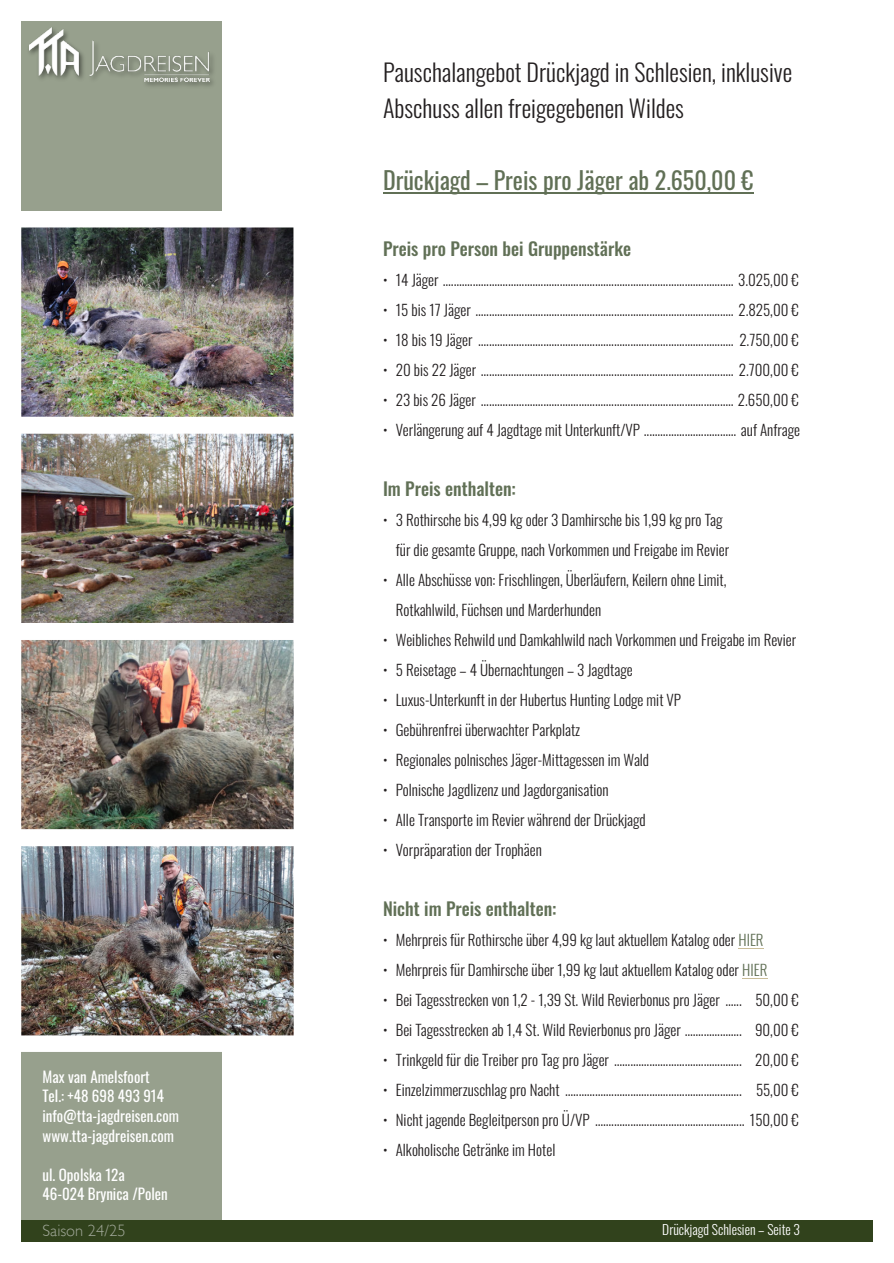
<style>
.page{position:relative;width:894px;height:1263px;background:#fff}
.page>*{position:absolute;margin:0;border:0;box-sizing:border-box;transform-origin:0 0}
.t1{font:300 24px "Oswald";color:#231f20}
.t2{font:24px "Oswald";color:#617056}
.t3{font:500 18px "Oswald";color:#617056}
.t4{font:300 16.5px "Gill Sans";color:rgb(235 235 235/.6)}
.t5{font:300 15px "Oswald";color:#231f20}
.t6{font:15px "Oswald";color:#fff}
.t7{font:300 13.5px "Oswald";color:#fff}
.s1{color:#617056}
</style>
<div class="page">
<div style="left:21px;top:21px;width:200px;height:1221px;background:#97a08d"></div>
<div style="left:21px;top:1220px;width:851px;height:22px;background:#31421c"></div>
<img style="left:145px;top:51px;width:69px;height:35px">
<img style="left:29px;top:27px;width:180px;height:55px">
<img style="left:21px;top:211px;width:273px;height:206px">
<img style="left:21px;top:417px;width:273px;height:206px">
<img style="left:21px;top:623px;width:273px;height:207px">
<img style="left:21px;top:830px;width:273px;height:222px">
<hr style="left:383px;top:193px;width:370px;height:1px;background:#617056">
<svg style="left:738px;top:948px;width:25px;height:1px"></svg>
<svg style="left:742px;top:978px;width:25px;height:1px"></svg>
<p class="t1" style="left:383px;top:54px;width:410px">Pauschalangebot Drückjagd in Schlesien, inklusive</p>
<p class="t1" style="left:383px;top:90px;width:302px">Abschuss allen freigegebenen Wildes</p>
<p class="t2" style="left:383px;top:162px;width:372px">Drückjagd – Preis pro Jäger ab 2.650,00 €</p>
<p class="t3" style="left:383px;top:235px;width:249px">Preis pro Person bei Gruppenstärke</p>
<p class="t5" style="left:383px;top:268px;width:417px">• 14 Jäger ........................................................................................................... 3.025,00 €</p>
<p class="t5" style="left:383px;top:298px;width:417px">• 15 bis 17 Jäger ............................................................................................... 2.825,00 €</p>
<p class="t5" style="left:383px;top:328px;width:417px">• 18 bis 19 Jäger .............................................................................................. 2.750,00 €</p>
<p class="t5" style="left:383px;top:358px;width:417px">• 20 bis 22 Jäger ............................................................................................. 2.700,00 €</p>
<p class="t5" style="left:383px;top:388px;width:417px">• 23 bis 26 Jäger ............................................................................................. 2.650,00 €</p>
<p class="t5" style="left:383px;top:418px;width:418px">• Verlängerung auf 4 Jagdtage mit Unterkunft/VP .................................. auf Anfrage</p>
<p class="t3" style="left:383px;top:475px;width:134px">Im Preis enthalten:</p>
<p class="t5" style="left:383px;top:508px;width:341px">• 3 Rothirsche bis 4,99 kg oder 3 Damhirsche bis 1,99 kg pro Tag</p>
<p class="t5" style="left:395px;top:538px;width:335px">für die gesamte Gruppe, nach Vorkommen und Freigabe im Revier</p>
<p class="t5" style="left:383px;top:568px;width:345px">• Alle Abschüsse von: Frischlingen, Überläufern, Keilern ohne Limit,</p>
<p class="t5" style="left:395px;top:598px;width:207px">Rotkahlwild, Füchsen und Marderhunden</p>
<p class="t5" style="left:383px;top:628px;width:414px">• Weibliches Rehwild und Damkahlwild nach Vorkommen und Freigabe im Revier</p>
<p class="t5" style="left:383px;top:658px;width:251px">• 5 Reisetage – 4 Übernachtungen – 3 Jagdtage</p>
<p class="t5" style="left:383px;top:688px;width:299px">• Luxus-Unterkunft in der Hubertus Hunting Lodge mit VP</p>
<p class="t5" style="left:383px;top:718px;width:199px">• Gebührenfrei überwachter Parkplatz</p>
<p class="t5" style="left:383px;top:748px;width:267px">• Regionales polnisches Jäger-Mittagessen im Wald</p>
<p class="t5" style="left:383px;top:778px;width:227px">• Polnische Jagdlizenz und Jagdorganisation</p>
<p class="t5" style="left:383px;top:808px;width:264px">• Alle Transporte im Revier während der Drückjagd</p>
<p class="t5" style="left:383px;top:838px;width:160px">• Vorpräparation der Trophäen</p>
<p class="t3" style="left:383px;top:895px;width:175px">Nicht im Preis enthalten:</p>
<p class="t5" style="left:383px;top:928px;width:382px">• Mehrpreis für Rothirsche über 4,99 kg laut aktuellem Katalog oder <span class="s1">HIER</span></p>
<p class="t5" style="left:383px;top:958px;width:386px">• Mehrpreis für Damhirsche über 1,99 kg laut aktuellem Katalog oder <span class="s1">HIER</span></p>
<p class="t5" style="left:383px;top:988px;width:417px">• Bei Tagesstrecken von 1,2 - 1,39 St. Wild Revierbonus pro Jäger ...... 50,00 €</p>
<p class="t5" style="left:383px;top:1018px;width:417px">• Bei Tagesstrecken ab 1,4 St. Wild Revierbonus pro Jäger ..................... 90,00 €</p>
<p class="t5" style="left:383px;top:1048px;width:417px">• Trinkgeld für die Treiber pro Tag pro Jäger ............................................... 20,00 €</p>
<p class="t5" style="left:383px;top:1078px;width:417px">• Einzelzimmerzuschlag pro Nacht ................................................................. 55,00 €</p>
<p class="t5" style="left:383px;top:1108px;width:417px">• Nicht jagende Begleitperson pro Ü/VP ....................................................... 150,00 €</p>
<p class="t5" style="left:383px;top:1138px;width:174px">• Alkoholische Getränke im Hotel</p>
<p class="t6" style="left:43px;top:1065px;width:109px">Max van Amelsfoort</p>
<p class="t6" style="left:43px;top:1084px;width:123px">Tel.: +48 698 493 914</p>
<p class="t6" style="left:43px;top:1104px;width:138px">info@tta-jagdreisen.com</p>
<p class="t6" style="left:43px;top:1123px;width:133px">www.tta-jagdreisen.com</p>
<p class="t6" style="left:43px;top:1162px;width:84px">ul. Opolska 12a</p>
<p class="t6" style="left:43px;top:1182px;width:127px">46-024 Brynica /Polen</p>
<p class="t4" style="left:43px;top:1224px;width:84px">Saison 24/25</p>
<p class="t7" style="left:662px;top:1219px;width:139px">Drückjagd Schlesien – Seite 3</p>
</div>
